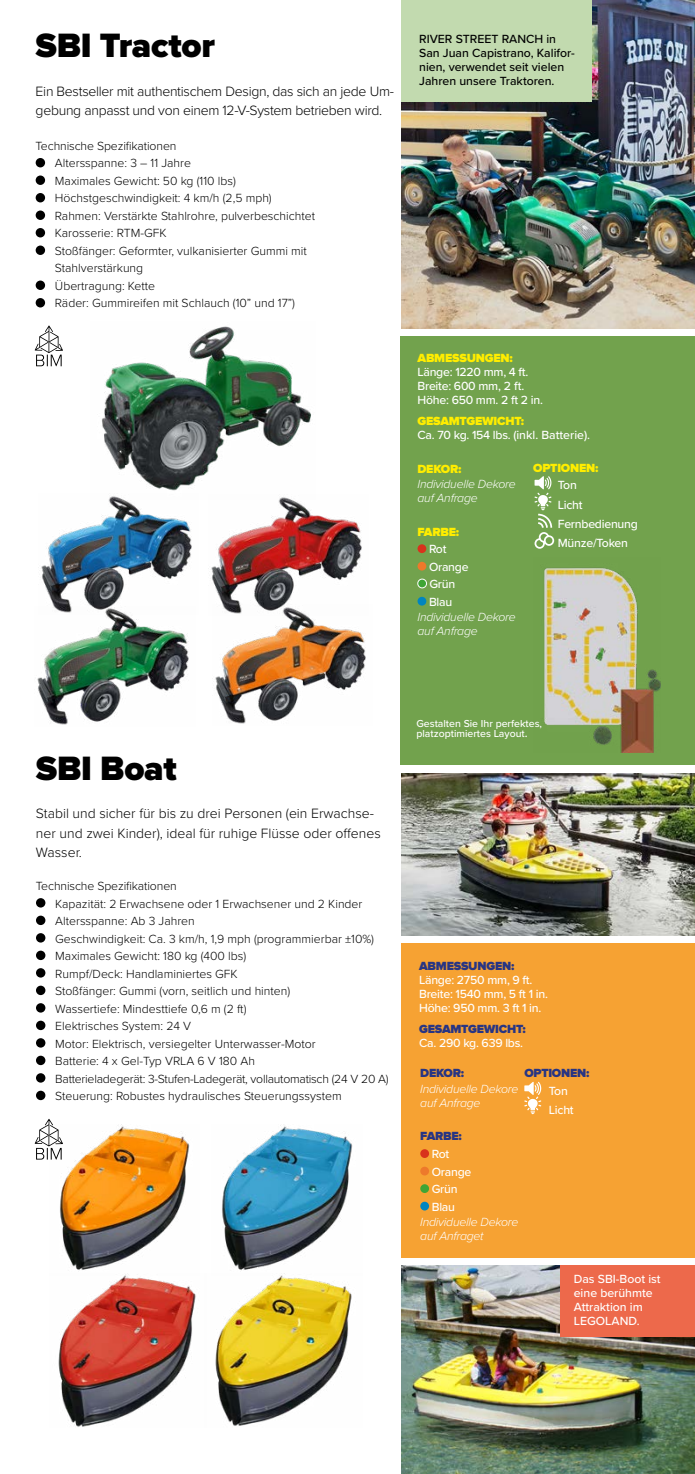
<style>
.page{position:relative;width:695px;height:1474px;background:#fff}
.page>*{position:absolute;margin:0;border:0;box-sizing:border-box;transform-origin:0 0}
.t1{font:900 35px "Proxima Nova";letter-spacing:-.01em;color:#000}
.t2{font:300 14px/19.2px "Proxima Nova";color:#000}
.t3{font:300 14px/19.2px "Proxima Nova";letter-spacing:-.02em;color:#000}
.t4{font:300 12.25px/17.5px "Proxima Nova";color:#000}
.t5{font:500 12.25px/17.5px "Proxima Nova";letter-spacing:-.02em;color:#fff}
.t6{font:italic 300 12.25px/14px "Proxima Nova";letter-spacing:-.02em;color:#fff}
.t7{font:500 12.25px/14px "Proxima Nova";color:#000}
.t8{font:500 12.25px/14px "Proxima Nova";color:#fff}
.t9{font:900 12.25px "Proxima Nova";letter-spacing:-.02em;color:#283583}
.t10{font:900 12.25px "Proxima Nova";letter-spacing:-.02em;color:#ffed00}
.t11{font:500 10.5px/10.5px "Proxima Nova";color:#fff}
.s1{font-size:12.25px}
</style>
<div class="page">
<div style="left:36px;top:898px;width:9px;height:9px;background:#000;border-radius:50%"></div>
<div style="left:36px;top:915px;width:9px;height:10px;background:#000;border-radius:50%"></div>
<div style="left:36px;top:933px;width:9px;height:9px;background:#000;border-radius:50%"></div>
<div style="left:36px;top:950px;width:9px;height:10px;background:#000;border-radius:50%"></div>
<div style="left:36px;top:968px;width:9px;height:9px;background:#000;border-radius:50%"></div>
<div style="left:36px;top:985px;width:9px;height:10px;background:#000;border-radius:50%"></div>
<div style="left:36px;top:1003px;width:9px;height:9px;background:#000;border-radius:50%"></div>
<div style="left:36px;top:1020px;width:9px;height:10px;background:#000;border-radius:50%"></div>
<div style="left:36px;top:1038px;width:9px;height:9px;background:#000;border-radius:50%"></div>
<div style="left:36px;top:1055px;width:9px;height:10px;background:#000;border-radius:50%"></div>
<div style="left:36px;top:1073px;width:9px;height:9px;background:#000;border-radius:50%"></div>
<div style="left:36px;top:1090px;width:9px;height:10px;background:#000;border-radius:50%"></div>
<img style="left:401px;top:773px;width:293px;height:162px">
<div style="left:401px;top:943px;width:293px;height:314px;background:#f6a233"></div>
<img style="left:222px;top:1125px;width:131px;height:145px">
<img style="left:50px;top:1124px;width:140px;height:146px">
<img style="left:215px;top:1273px;width:137px;height:153px">
<img style="left:58px;top:1274px;width:138px;height:153px">
<div style="left:36px;top:158px;width:9px;height:9px;background:#000;border-radius:50%"></div>
<div style="left:36px;top:175px;width:9px;height:10px;background:#000;border-radius:50%"></div>
<div style="left:36px;top:193px;width:9px;height:9px;background:#000;border-radius:50%"></div>
<div style="left:36px;top:210px;width:9px;height:10px;background:#000;border-radius:50%"></div>
<div style="left:36px;top:228px;width:9px;height:9px;background:#000;border-radius:50%"></div>
<div style="left:36px;top:245px;width:9px;height:10px;background:#000;border-radius:50%"></div>
<div style="left:36px;top:280px;width:9px;height:10px;background:#000;border-radius:50%"></div>
<div style="left:36px;top:298px;width:9px;height:9px;background:#000;border-radius:50%"></div>
<div style="left:401px;top:336px;width:293px;height:428px;background:#72a24d"></div>
<img style="left:102px;top:326px;width:209px;height:165px">
<img style="left:41px;top:496px;width:151px;height:110px">
<img style="left:211px;top:497px;width:151px;height:107px">
<img style="left:37px;top:606px;width:152px;height:119px">
<img style="left:215px;top:604px;width:151px;height:120px">
<img style="left:401px;top:1265px;width:293px;height:208px">
<div style="left:560px;top:1265px;width:134px;height:71px;background:#ed694b"></div>
<img style="left:401px;top:0;width:293px;height:328px">
<div style="left:401px;top:0;width:190px;height:102px;background:#c2daaf"></div>
<img style="left:544px;top:567px;width:116px;height:185px">
<div style="left:417px;top:544px;width:9px;height:9px;background:#d8321c;border-radius:50%"></div>
<div style="left:417px;top:562px;width:9px;height:8px;background:#ed792b;border-radius:50%"></div>
<div style="left:417px;top:579px;width:9px;height:9px;background:#3fa535;border-radius:50%"></div>
<div style="left:417px;top:579px;width:9px;height:9px;border:1px solid #fff;border-radius:50%"></div>
<div style="left:417px;top:597px;width:9px;height:8px;background:#0085bf;border-radius:50%"></div>
<svg style="left:534px;top:476px;width:21px;height:73px"></svg>
<div style="left:420px;top:1149px;width:9px;height:8px;background:#d8321c;border-radius:50%"></div>
<div style="left:420px;top:1166px;width:9px;height:9px;background:#ed792b;border-radius:50%"></div>
<div style="left:420px;top:1184px;width:9px;height:8px;background:#3fa535;border-radius:50%"></div>
<div style="left:420px;top:1201px;width:9px;height:9px;background:#0085bf;border-radius:50%"></div>
<svg style="left:524px;top:1081px;width:17px;height:33px"></svg>
<svg style="left:35px;top:325px;width:28px;height:41px"></svg>
<svg style="left:35px;top:1119px;width:28px;height:40px"></svg>
<h1 class="t1" style="left:36px;top:25px;width:181px">SBI Tractor</h1>
<p class="t3" style="left:36px;top:81px;width:360px">Ein Bestseller mit authentischem Design, das sich an jede Um&shy;gebung anpasst und von einem 12-V-System betrieben wird.</p>
<p class="t4" style="left:55px;top:136px;width:262px;text-indent:-19px">Technische Spezifikationen<br>Altersspanne: 3 – 11 Jahre<br>Maximales Gewicht: 50 kg (110 lbs)<br>Höchstgeschwindigkeit: 4 km/h (2,5 mph)<br>Rahmen: Verstärkte Stahlrohre, pulverbeschichtet Karosserie: RTM-GFK<br>Stoßfänger: Geformter, vulkanisierter Gummi mit Stahlverstärkung<br>Übertragung: Kette<br>Räder: Gummireifen mit Schlauch (10” und 17”)</p>
<p class="t7" style="left:419px;top:31px;width:157px">RIVER STREET RANCH in<br>San Juan Capistrano, Kalifor&shy;nien, verwendet seit vielen<br>Jahren unsere Traktoren.</p>
<p class="t10" style="left:417px;top:350px;width:97px">ABMESSUNGEN:</p>
<p class="t5" style="left:417px;top:364px;width:127px;line-height:14px">Länge: 1220 mm, 4 ft.<br>Breite: 600 mm, 2 ft.<br>Höhe: 650 mm. 2 ft 2 in.</p>
<p class="t10" style="left:417px;top:413px;width:108px">GESAMTGEWICHT:</p>
<p class="t8" style="left:417px;top:427px;width:174px">Ca. 70 kg. 154 lbs. (inkl. Batterie).</p>
<p class="t10" style="left:417px;top:461px;width:45px">DEKOR:</p>
<p class="t6" style="left:417px;top:476px;width:100px">Individuelle Dekore auf Anfrage</p>
<p class="t10" style="left:417px;top:524px;width:43px">FARBE:</p>
<p class="t5" style="left:429px;top:540px;width:41px">Rot<br>Orange<br>Grün<br>Blau</p>
<p class="t6" style="left:417px;top:609px;width:100px">Individuelle Dekore auf Anfrage</p>
<p class="t10" style="left:533px;top:460px;width:66px">OPTIONEN:</p>
<p class="t5" style="left:557px;top:475px;width:82px;line-height:19.2px">Ton<br>Licht<br>Fernbedienung<br>Münze/Token</p>
<h1 class="t1" style="left:36px;top:748px;width:142px">SBI Boat</h1>
<p class="t2" style="left:36px;top:803px;width:346px">Stabil und sicher für bis zu drei Personen (ein Erwachse&shy;ner und zwei Kinder), ideal für ruhige Flüsse oder offenes<br>Wasser.</p>
<p class="t4" style="left:55px;top:876px;width:335px;text-indent:-19px">Technische Spezifikationen<br>Kapazität: 2 Erwachsene oder 1 Erwachsener und 2 Kinder Altersspanne: Ab 3 Jahren<br>Geschwindigkeit: Ca. 3 km/h, 1,9 mph (programmierbar ±10%)<br>Maximales Gewicht: 180 kg (400 lbs)<br>Rumpf/Deck: Handlaminiertes GFK<br>Stoßfänger: Gummi (vorn, seitlich und hinten)<br>Wassertiefe: Mindesttiefe 0,6 m (2 ft)<br>Elektrisches System: 24 V<br>Motor: Elektrisch, versiegelter Unterwasser-Motor<br>Batterie: 4 x Gel-Typ VRLA 6 V 180 Ah<br>Batterieladegerät: 3-Stufen-Ladegerät, vollautomatisch (24 V 20 A)<br>Steuerung: Robustes hydraulisches Steuerungssystem</p>
<p class="t11" style="left:416px;top:717px;width:127px">Gestalten Sie Ihr perfektes, platzoptimiertes Layout<span class="s1">.</span></p>
<p class="t9" style="left:419px;top:958px;width:97px">ABMESSUNGEN:</p>
<p class="t5" style="left:419px;top:972px;width:130px;line-height:14px">Länge: 2750 mm, 9 ft.<br>Breite: 1540 mm, 5 ft 1 in.<br>Höhe: 950 mm. 3 ft 1 in.</p>
<p class="t9" style="left:419px;top:1021px;width:108px">GESAMTGEWICHT:</p>
<p class="t5" style="left:419px;top:1033px;width:105px">Ca. 290 kg. 639 lbs.</p>
<p class="t9" style="left:420px;top:1066px;width:45px">DEKOR:</p>
<p class="t6" style="left:420px;top:1081px;width:100px">Individuelle Dekore auf Anfrage</p>
<p class="t9" style="left:420px;top:1129px;width:43px">FARBE:</p>
<p class="t5" style="left:431px;top:1144px;width:41px">Rot<br>Orange<br>Grün<br>Blau</p>
<p class="t6" style="left:420px;top:1214px;width:100px">Individuelle Dekore auf Anfraget</p>
<p class="t9" style="left:524px;top:1066px;width:66px">OPTIONEN:</p>
<p class="t5" style="left:548px;top:1080px;width:26px;line-height:19.2px">Ton<br>Licht</p>
<p class="t8" style="left:573px;top:1271px;width:88px">Das SBI-Boot ist eine berühmte<br>Attraktion im<br>LEGOLAND.</p>
</div>
